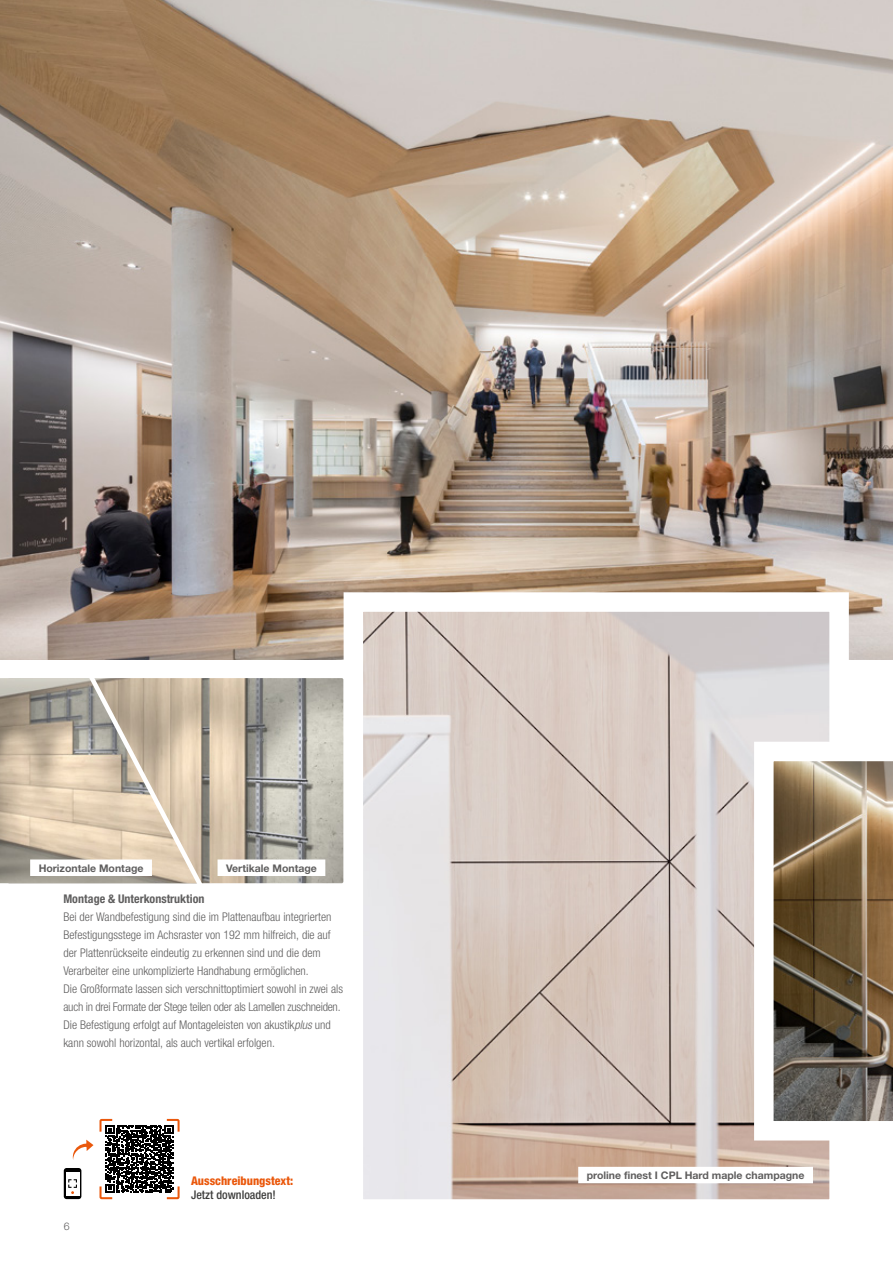
<style>
.page{position:relative;width:893px;height:1263px;background:#fff}
.page>*{position:absolute;margin:0;border:0;box-sizing:border-box;transform-origin:0 0}
.Merkmal_light{font:300 condensed 12px/18px "Helvetica Neue LTW1 G";color:#5f5e5e}
.Merkmal_fett{font:700 condensed 12px "Helvetica Neue LTW1 G";color:#5f5e5e}
.t1{font:800 condensed 12px "Helvetica Neue LTW1 G";color:#ea580c}
.t2{font:500 condensed 12px "Helvetica Neue LTW1 G";color:#3c3c3b}
.Bildtext_HG_weiß{font:700 10.5px "Helvetica Neue LTW1 G";color:#5f5e5e}
.t3{font:300 10.5px "Helvetica Neue LTW1 G";color:#5f5e5e}
.s1{font-style:italic}
</style>
<div class="page">
<img style="left:0;top:0;width:893px;height:659px">
<svg style="left:892px;top:630px;width:1px;height:16px"></svg>
<svg style="left:334px;top:582px;width:525px;height:618px;background:#dacfc9"></svg>
<svg style="left:744px;top:732px;width:149px;height:418px"></svg>
<div style="left:578px;top:1167px;width:235px;height:16px;background:#fff"></div>
<svg style="left:892px;top:1077px;width:1px;height:16px"></svg>
<img style="left:207px;top:678px;width:136px;height:205px">
<div style="left:64px;top:1168px;width:17px;height:31px;background:#000;border-radius:3px"></div>
<div style="left:66px;top:1172px;width:14px;height:23px;background:#fff"></div>
<svg style="left:68px;top:1118px;width:112px;height:82px"></svg>
<img style="left:0;top:678px;width:84px;height:205px">
<svg style="left:84px;top:678px;width:123px;height:206px;background:#ccbda8"></svg>
<div style="left:30px;top:859px;width:122px;height:17px;background:#fff"></div>
<div style="left:218px;top:859px;width:107px;height:17px;background:#fff"></div>
<p class="Bildtext_HG_weiß" style="left:39px;top:861px;width:106px">Horizontale Montage</p>
<p class="Bildtext_HG_weiß" style="left:226px;top:861px;width:92px">Vertikale Montage</p>
<p class="Merkmal_fett" style="left:63px;top:892px;width:143px">Montage &amp; Unterkonstruktion</p>
<p class="Merkmal_light" style="left:63px;top:908px;width:270px">Bei der Wandbefestigung sind die im Plattenaufbau integrierten Befestigungsstege im Achsraster von 192 mm hilfreich, die auf der Plattenrückseite eindeutig zu erkennen sind und die dem Verarbeiter eine unkomplizierte Handhabung ermöglichen.</p>
<p class="Merkmal_light" style="left:63px;top:980px;width:281px">Die Großformate lassen sich verschnittoptimiert sowohl in zwei als auch in drei Formate der Stege teilen oder als Lamellen zuschneiden.<br>Die Befestigung erfolgt auf Montageleisten von akustik<span class="s1">plus</span> und kann sowohl horizontal, als auch vertikal erfolgen.</p>
<p class="t3" style="left:64px;top:1220px;width:7px">6</p>
<p class="t1" style="left:191px;top:1173px;width:104px">Ausschreibungstext:</p>
<p class="t2" style="left:191px;top:1188px;width:86px">Jetzt downloaden!</p>
<p class="Bildtext_HG_weiß" style="left:587px;top:1169px;width:219px">proline finest I CPL Hard maple champagne</p>
</div>
